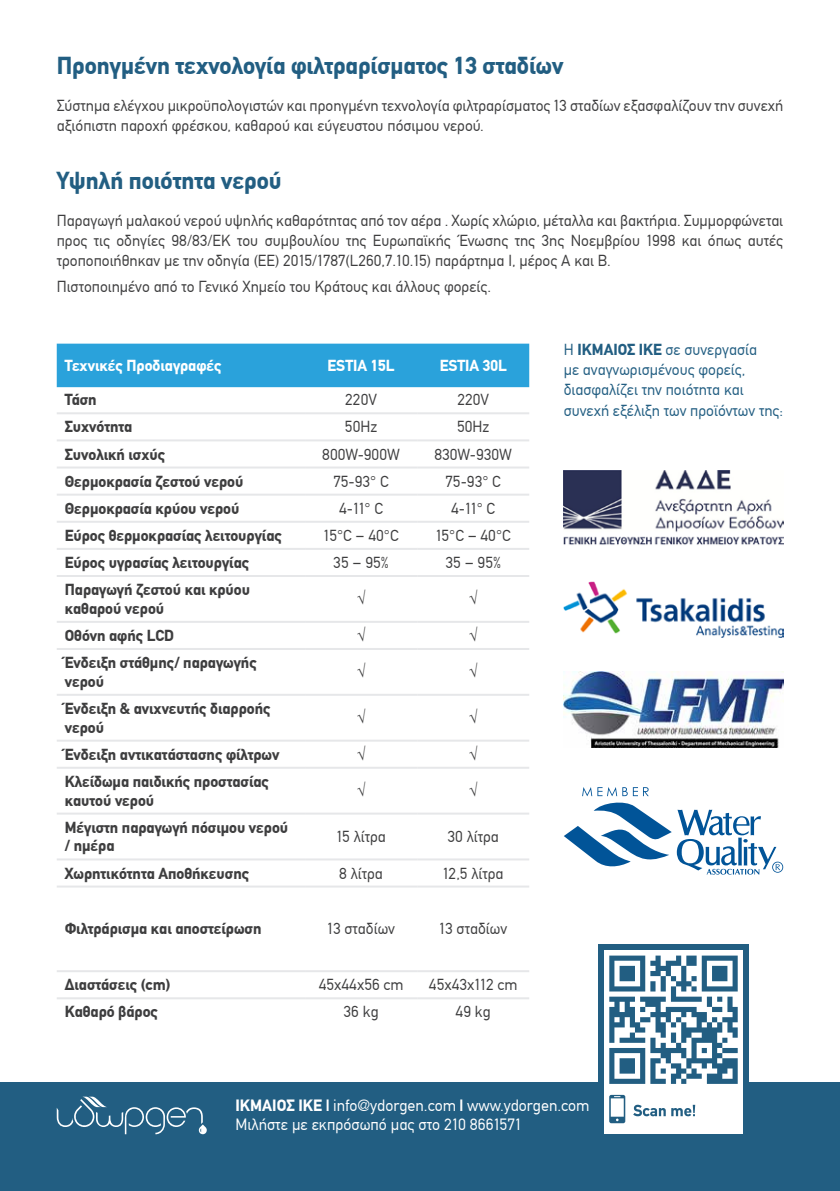
<style>
.page{position:relative;width:840px;height:1191px;background:#fff}
.page>*{position:absolute;margin:0;border:0;box-sizing:border-box;transform-origin:0 0}
.Paragraph_Title_3{font:700 24px "CF Din";color:#225e82}
.Paragraph_Title_3-2{font:16px/19.2px "CF Din";color:#fff}
.t1{font:15.6px/20.2px "CF Din";color:#3e3e3f}
.Sidebar_Text{font:700 15.6px/18.8px "CF Din";color:#3e3e3f}
.t2{font:15.6px/20.2px "CF Din";color:#225e82}
.Sidebar_Text-2{font:700 15.6px "CF Din";color:#fff}
.s1{font-weight:700}
</style>
<div class="page">
<div style="left:57px;top:344px;width:472px;height:43px;background:#2aa2db"></div>
<hr style="left:57px;top:412px;width:248px;height:2px;background:#e6e7e9">
<hr style="left:305px;top:412px;width:112px;height:2px;background:#e6e7e9">
<hr style="left:417px;top:412px;width:112px;height:2px;background:#e6e7e9">
<hr style="left:57px;top:439px;width:248px;height:2px;background:#e6e7e9">
<hr style="left:305px;top:439px;width:112px;height:2px;background:#e6e7e9">
<hr style="left:417px;top:439px;width:112px;height:2px;background:#e6e7e9">
<hr style="left:57px;top:466px;width:248px;height:2px;background:#e6e7e9">
<hr style="left:305px;top:466px;width:112px;height:2px;background:#e6e7e9">
<hr style="left:417px;top:466px;width:112px;height:2px;background:#e6e7e9">
<hr style="left:57px;top:493px;width:248px;height:2px;background:#e6e7e9">
<hr style="left:305px;top:493px;width:112px;height:2px;background:#e6e7e9">
<hr style="left:417px;top:493px;width:112px;height:2px;background:#e6e7e9">
<hr style="left:57px;top:521px;width:248px;height:2px;background:#e6e7e9">
<hr style="left:305px;top:521px;width:112px;height:2px;background:#e6e7e9">
<hr style="left:417px;top:521px;width:112px;height:2px;background:#e6e7e9">
<hr style="left:57px;top:548px;width:248px;height:2px;background:#e6e7e9">
<hr style="left:305px;top:548px;width:112px;height:2px;background:#e6e7e9">
<hr style="left:417px;top:548px;width:112px;height:2px;background:#e6e7e9">
<hr style="left:57px;top:575px;width:248px;height:2px;background:#e6e7e9">
<hr style="left:305px;top:575px;width:112px;height:2px;background:#e6e7e9">
<hr style="left:417px;top:575px;width:112px;height:2px;background:#e6e7e9">
<hr style="left:57px;top:621px;width:248px;height:2px;background:#e6e7e9">
<hr style="left:305px;top:621px;width:112px;height:2px;background:#e6e7e9">
<hr style="left:417px;top:621px;width:112px;height:2px;background:#e6e7e9">
<hr style="left:57px;top:648px;width:248px;height:2px;background:#e6e7e9">
<hr style="left:305px;top:648px;width:112px;height:2px;background:#e6e7e9">
<hr style="left:417px;top:648px;width:112px;height:2px;background:#e6e7e9">
<hr style="left:57px;top:694px;width:248px;height:2px;background:#e6e7e9">
<hr style="left:305px;top:694px;width:112px;height:2px;background:#e6e7e9">
<hr style="left:417px;top:694px;width:112px;height:2px;background:#e6e7e9">
<hr style="left:57px;top:739px;width:248px;height:2px;background:#e6e7e9">
<hr style="left:305px;top:739px;width:112px;height:2px;background:#e6e7e9">
<hr style="left:417px;top:739px;width:112px;height:2px;background:#e6e7e9">
<hr style="left:57px;top:766px;width:248px;height:2px;background:#e6e7e9">
<hr style="left:305px;top:766px;width:112px;height:2px;background:#e6e7e9">
<hr style="left:417px;top:766px;width:112px;height:2px;background:#e6e7e9">
<hr style="left:57px;top:812px;width:248px;height:2px;background:#e6e7e9">
<hr style="left:305px;top:812px;width:112px;height:2px;background:#e6e7e9">
<hr style="left:417px;top:812px;width:112px;height:2px;background:#e6e7e9">
<hr style="left:57px;top:858px;width:248px;height:2px;background:#e6e7e9">
<hr style="left:305px;top:858px;width:112px;height:2px;background:#e6e7e9">
<hr style="left:417px;top:858px;width:112px;height:2px;background:#e6e7e9">
<hr style="left:57px;top:885px;width:248px;height:2px;background:#e6e7e9">
<hr style="left:305px;top:885px;width:112px;height:2px;background:#e6e7e9">
<hr style="left:417px;top:885px;width:112px;height:2px;background:#e6e7e9">
<hr style="left:57px;top:970px;width:248px;height:2px;background:#e6e7e9">
<hr style="left:305px;top:970px;width:112px;height:2px;background:#e6e7e9">
<hr style="left:417px;top:970px;width:112px;height:2px;background:#e6e7e9">
<hr style="left:57px;top:997px;width:248px;height:2px;background:#e6e7e9">
<hr style="left:305px;top:997px;width:112px;height:2px;background:#e6e7e9">
<hr style="left:417px;top:997px;width:112px;height:2px;background:#e6e7e9">
<div style="left:0;top:1082px;width:839px;height:109px;background:#225e82"></div>
<div style="left:598px;top:944px;width:150px;height:197px;background:#225e82"></div>
<div style="left:603px;top:950px;width:139px;height:184px;background:#fff"></div>
<svg style="left:609px;top:955px;width:128px;height:128px"></svg>
<svg style="left:609px;top:1094px;width:16px;height:29px"></svg>
<svg style="left:633px;top:1104px;width:61px;height:12px"></svg>
<svg style="left:57px;top:1096px;width:150px;height:38px"></svg>
<img style="left:563px;top:471px;width:219px;height:74px">
<img style="left:563px;top:581px;width:219px;height:56px">
<img style="left:563px;top:671px;width:219px;height:76px">
<svg style="left:564px;top:787px;width:218px;height:87px"></svg>
<p class="Paragraph_Title_3" style="left:57px;top:52px;width:507px">Προηγμένη τεχνολογία φιλτραρίσματος 13 σταδίων</p>
<p class="t1" style="left:57px;top:96px;width:727px">Σύστημα ελέγχου μικροϋπολογιστών και προηγμένη τεχνολογία φιλτραρίσματος 13 σταδίων εξασφαλίζουν την συνεχή αξιόπιστη παροχή φρέσκου, καθαρού και εύγευστου πόσιμου νερού.</p>
<p class="Paragraph_Title_3" style="left:57px;top:167px;width:226px">Υψηλή ποιότητα νερού</p>
<p class="t1" style="left:57px;top:210px;width:727px;text-align:justify">Παραγωγή μαλακού νερού υψηλής καθαρότητας από τον αέρα . Xωρίς χλώριο, μέταλλα και βακτήρια. Συμμορφώνεται προς τις οδηγίες 98/83/ΕΚ του συμβουλίου της Ευρωπαϊκής Ένωσης της 3ης Νοεμβρίου 1998 και όπως αυτές τροποποιήθηκαν με την οδηγία (ΕΕ) 2015/1787(L260,7.10.15) παράρτημα Ι, μέρος Α και Β.</p>
<p class="t1" style="left:57px;top:277px;width:435px">Πιστοποιημένο από το Γενικό Χημείο του Κράτους και άλλους φορείς.</p>
<p class="Sidebar_Text-2" style="left:65px;top:357px;width:158px">Τεχνικές Προδιαγραφές</p>
<p class="Sidebar_Text-2" style="left:327px;top:357px;width:68px">ESTIA 15L</p>
<p class="Sidebar_Text-2" style="left:439px;top:357px;width:68px">ESTIA 30L</p>
<p class="Sidebar_Text" style="left:65px;top:391px;width:33px">Τάση</p>
<p class="t1" style="left:345px;top:390px;width:33px">220V</p>
<p class="t1" style="left:457px;top:390px;width:33px">220V</p>
<p class="Sidebar_Text" style="left:65px;top:418px;width:69px">Συχνότητα</p>
<p class="t1" style="left:345px;top:417px;width:34px">50Hz</p>
<p class="t1" style="left:457px;top:417px;width:34px">50Hz</p>
<p class="Sidebar_Text" style="left:65px;top:445px;width:102px">Συνολική ισχύς</p>
<p class="t1" style="left:322px;top:444px;width:79px">800W-900W</p>
<p class="t1" style="left:434px;top:444px;width:79px">830W-930W</p>
<p class="Sidebar_Text" style="left:65px;top:472px;width:180px">Θερμοκρασία ζεστού νερού</p>
<p class="t1" style="left:333px;top:471px;width:57px">75-93° C</p>
<p class="t1" style="left:445px;top:471px;width:57px">75-93° C</p>
<p class="Sidebar_Text" style="left:65px;top:499px;width:176px">Θερμοκρασία κρύου νερού</p>
<p class="t1" style="left:339px;top:498px;width:45px">4-11° C</p>
<p class="t1" style="left:451px;top:498px;width:45px">4-11° C</p>
<p class="Sidebar_Text" style="left:65px;top:526px;width:218px">Εύρος θερμοκρασίας λειτουργίας</p>
<p class="t1" style="left:323px;top:525px;width:76px">15°C – 40°C</p>
<p class="t1" style="left:435px;top:525px;width:76px">15°C – 40°C</p>
<p class="Sidebar_Text" style="left:65px;top:553px;width:186px">Εύρος υγρασίας λειτουργίας</p>
<p class="t1" style="left:333px;top:552px;width:57px">35 – 95%</p>
<p class="t1" style="left:445px;top:552px;width:57px">35 – 95%</p>
<p class="Sidebar_Text" style="left:65px;top:580px;width:187px">Παραγωγή ζεστού και κρύου καθαρού νερού</p>
<p class="Sidebar_Text" style="left:65px;top:626px;width:111px">Οθόνη αφής LCD</p>
<p class="Sidebar_Text" style="left:65px;top:653px;width:193px">Ένδειξη στάθμης/ παραγωγής νερού</p>
<p class="Sidebar_Text" style="left:65px;top:699px;width:207px">Ένδειξη &amp; ανιχνευτής διαρροής νερού</p>
<p class="Sidebar_Text" style="left:65px;top:745px;width:216px">Ένδειξη αντικατάστασης φίλτρων</p>
<p class="Sidebar_Text" style="left:65px;top:772px;width:206px">Κλείδωμα παιδικής προστασίας καυτού νερού</p>
<p class="Sidebar_Text" style="left:65px;top:818px;width:225px">Μέγιστη παραγωγή πόσιμου νερού / ημέρα</p>
<p class="t1" style="left:336px;top:826px;width:51px">15 λίτρα</p>
<p class="t1" style="left:447px;top:826px;width:53px">30 λίτρα</p>
<p class="Sidebar_Text" style="left:65px;top:864px;width:186px">Χωρητικότητα Αποθήκευσης</p>
<p class="t1" style="left:339px;top:863px;width:45px">8 λίτρα</p>
<p class="t1" style="left:442px;top:863px;width:62px">12,5 λίτρα</p>
<p class="Sidebar_Text" style="left:65px;top:919px;width:198px">Φιλτράρισμα και αποστείρωση</p>
<p class="t1" style="left:327px;top:919px;width:69px">13 σταδίων</p>
<p class="t1" style="left:439px;top:919px;width:69px">13 σταδίων</p>
<p class="Sidebar_Text" style="left:65px;top:975px;width:107px">Διαστάσεις (cm)</p>
<p class="t1" style="left:318px;top:975px;width:86px">45x44x56 cm</p>
<p class="t1" style="left:428px;top:975px;width:90px">45x43x112 cm</p>
<p class="Sidebar_Text" style="left:65px;top:1002px;width:95px">Καθαρό βάρος</p>
<p class="t1" style="left:343px;top:1002px;width:37px">36 kg</p>
<p class="t1" style="left:455px;top:1002px;width:37px">49 kg</p>
<p class="t2" style="left:563px;top:339px;width:221px">Η <span class="s1">ΙΚΜΑΙΟΣ ΙΚΕ</span> σε συνεργασία<br>με αναγνωρισμένους φορείς, διασφαλίζει την ποιότητα και συνεχή εξέλιξη των προϊόντων της:</p>
<p class="Paragraph_Title_3-2" style="left:235px;top:1095px;width:355px"><span class="s1">ΙΚΜΑΙΟΣ ΙΚΕ |</span> info@ydorgen.com <span class="s1">|</span> www.ydorgen.com<br>Mιλήστε με εκπρόσωπό μας στο 210 8661571</p>
</div>
